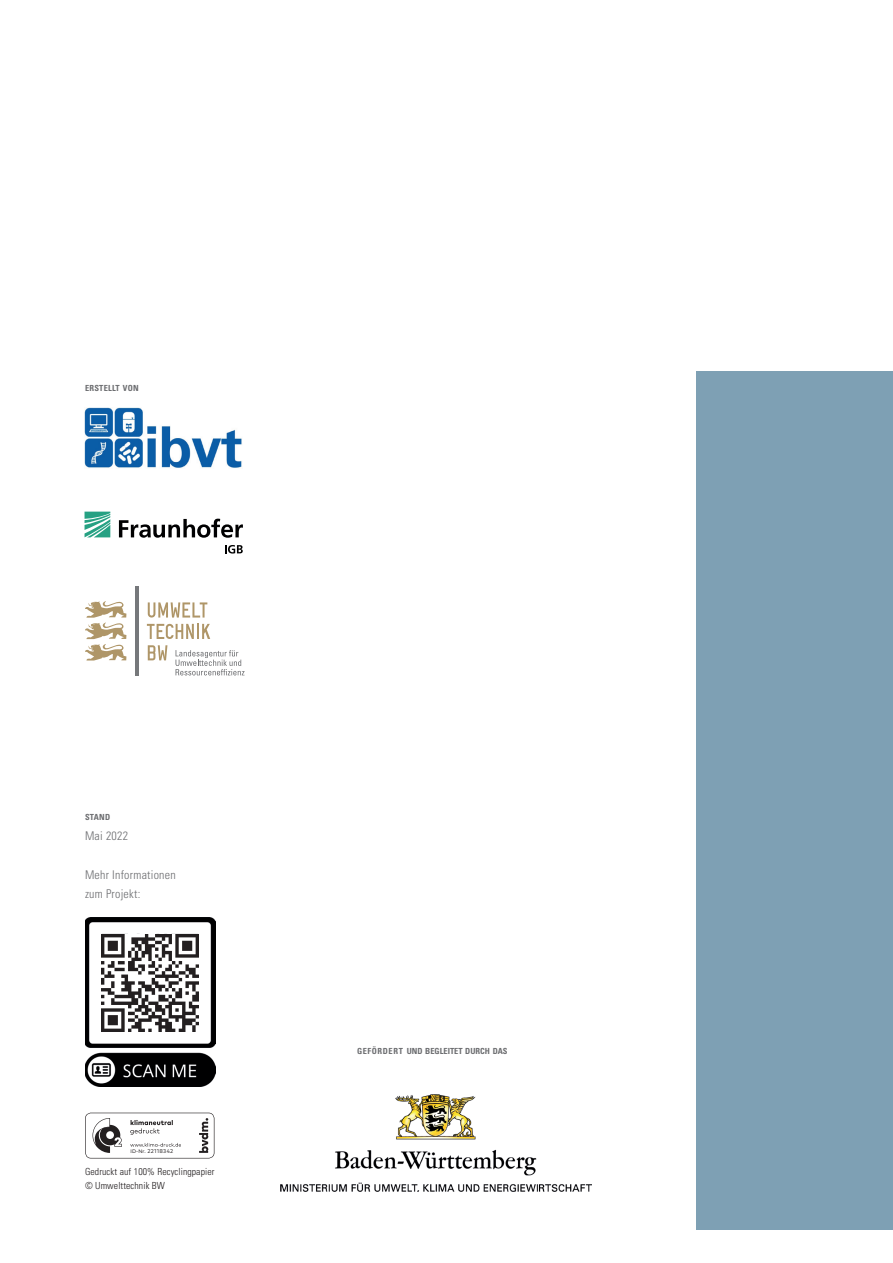
<style>
.page{position:relative;width:893px;height:1263px;background:#fff}
.page>*{position:absolute;margin:0;border:0;box-sizing:border-box;transform-origin:0 0}
.t1{font:300 condensed 12px/19.5px "Univers LT";letter-spacing:.02em;color:#6c6d70}
.t2{font:300 condensed 9.75px/13.5px "Univers LT";letter-spacing:.01em;color:#231f20}
.t3{font:700 condensed 8.4px "Univers LT";color:#6c6d70}
.t4{font:700 condensed 8.4px "Univers LT";letter-spacing:.03em;color:#6c6d70}
.t5{font:5.55px "Mark Pro";letter-spacing:.05em;color:#231f20}
.s1{font-family:"Mark OT";font-size:5.1px}
</style>
<div class="page">
<svg style="left:85px;top:1113px;width:129px;height:45px"></svg>
<hr style="left:135px;top:586px;width:4px;height:89px;background:#76787b">
<svg style="left:148px;top:602px;width:59px;height:15px"></svg>
<svg style="left:147px;top:624px;width:63px;height:15px"></svg>
<svg style="left:148px;top:645px;width:19px;height:15px"></svg>
<svg style="left:85px;top:601px;width:41px;height:59px"></svg>
<svg style="left:176px;top:650px;width:68px;height:25px"></svg>
<img style="left:85px;top:918px;width:130px;height:168px">
<img style="left:102px;top:934px;width:97px;height:97px">
<svg style="left:85px;top:512px;width:25px;height:25px"></svg>
<svg style="left:119px;top:519px;width:124px;height:19px"></svg>
<svg style="left:225px;top:545px;width:18px;height:8px"></svg>
<img style="left:281px;top:1094px;width:310px;height:98px">
<img style="left:85px;top:408px;width:157px;height:60px">
<p class="t4" style="left:85px;top:383px;width:55px">ERSTELLT VON</p>
<p class="t4" style="left:85px;top:812px;width:27px">STAND</p>
<p class="t1" style="left:85px;top:826px;width:44px">Mai 2022</p>
<p class="t1" style="left:85px;top:865px;width:92px">Mehr Informationen zum Projekt:</p>
<p class="t5" style="left:131px;top:1147px;width:44px"><span class="s1">ID-Nr.</span> 22118342</p>
<p class="t2" style="left:85px;top:1165px;width:131px">Gedruckt auf 100% Recyclingpapier © Umwelttechnik BW</p>
<p class="t3" style="left:357px;top:1046px;width:152px">GEFÖRDERT UND BEGLEITET DURCH DAS</p>
</div>
